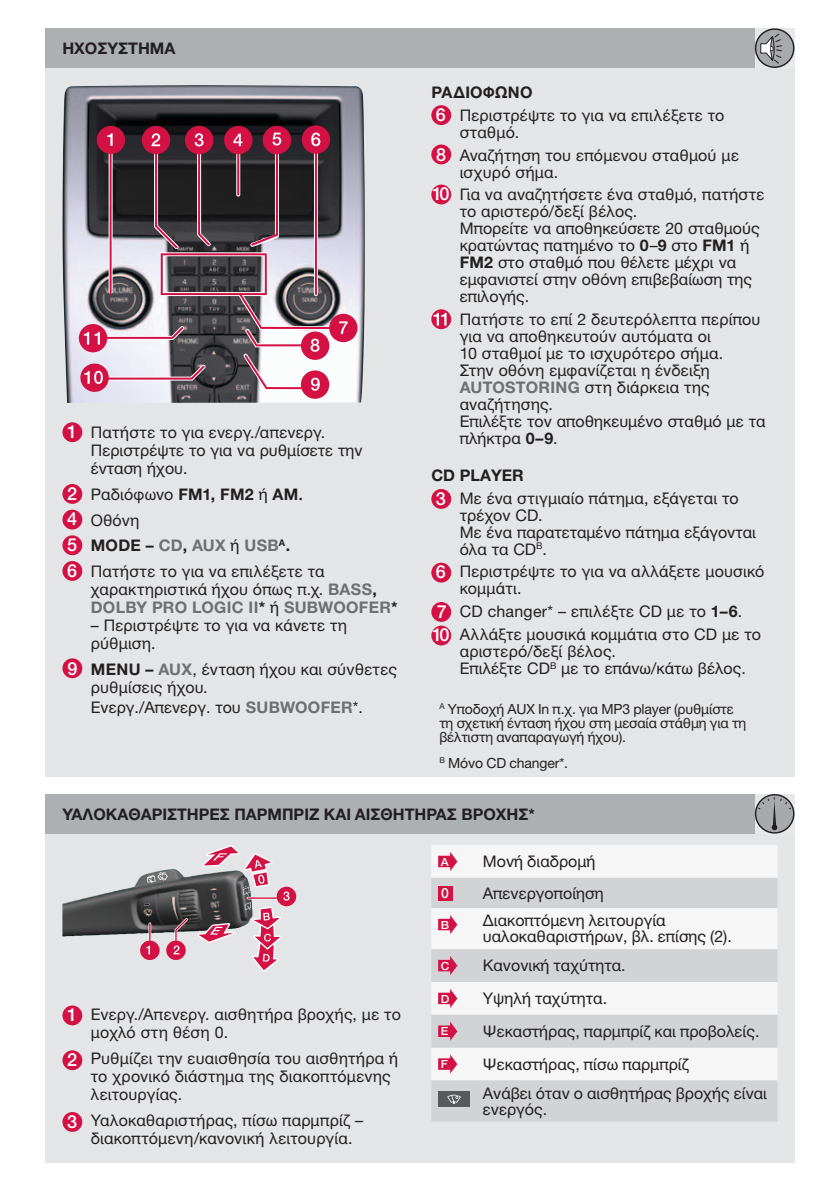
<style>
.page{position:relative;width:840px;height:1191px;background:#fff}
.page>*{position:absolute;margin:0;border:0;box-sizing:border-box;transform-origin:0 0}
.t1{font:16px/17px "Helvetica Neue ECG";letter-spacing:.005em;color:#231f20}
.t2{font:700 16px/18px "Helvetica Neue ECG";letter-spacing:.015em;color:#6d6f71}
.t3{font:700 16px "Helvetica Neue ECG";color:#231f20}
.t4{font:14px/14px "Helvetica Neue ECG";letter-spacing:-.01em;color:#231f20}
.t5{font:500 14px "Helvetica Neue";color:#fff}
.t6{font:500 11.2px "Helvetica Neue";color:#fff;scale:1.06 1}
.s1{font-family:"Helvetica Neue";font-weight:500;font-size:18px;color:#fff}
.s2{font-weight:700}
.s3{font-family:"Times New Roman";font-weight:700}
.s4{font-weight:700;color:#6d6f71}
.s5{font-weight:400;color:#231f20}
.s6{color:#231f20}
</style>
<div class="page">
<div style="left:45px;top:28px;width:749px;height:749px;background:#e4e5e6"></div>
<img style="left:62px;top:85px;width:302px;height:318px">
<div style="left:97px;top:126px;width:28px;height:28px;background:#d41145;border-radius:50%"></div>
<svg style="left:301px;top:125px;width:29px;height:29px"></svg>
<svg style="left:262px;top:126px;width:29px;height:28px"></svg>
<div style="left:142px;top:126px;width:28px;height:28px;background:#d41145;border-radius:50%"></div>
<svg style="left:80px;top:363px;width:29px;height:29px"></svg>
<div style="left:329px;top:314px;width:28px;height:28px;background:#d41145;border-radius:50%"></div>
<div style="left:301px;top:370px;width:28px;height:29px;background:#d41145;border-radius:50%"></div>
<div style="left:79px;top:324px;width:28px;height:28px;background:#d41145;border-radius:50%"></div>
<div style="left:185px;top:126px;width:28px;height:28px;background:#d41145;border-radius:50%"></div>
<div style="left:224px;top:126px;width:28px;height:28px;background:#d41145;border-radius:50%"></div>
<svg style="left:81px;top:133px;width:266px;height:258px"></svg>
<div style="left:45px;top:794px;width:749px;height:368px;background:#e4e5e6"></div>
<img style="left:62px;top:869px;width:135px;height:67px">
<svg style="left:145px;top:871px;width:25px;height:12px"></svg>
<svg style="left:144px;top:903px;width:6px;height:3px"></svg>
<svg style="left:166px;top:940px;width:20px;height:20px"></svg>
<hr style="left:148px;top:922px;width:3px;height:19px;background:#fff">
<div style="left:140px;top:940px;width:19px;height:20px;background:#d41145;border-radius:50%"></div>
<svg style="left:146px;top:923px;width:4px;height:31px"></svg>
<svg style="left:173px;top:918px;width:15px;height:36px"></svg>
<svg style="left:276px;top:886px;width:20px;height:20px"></svg>
<svg style="left:197px;top:845px;width:92px;height:126px"></svg>
<div style="left:45px;top:28px;width:749px;height:40px;background:#adb0b2"></div>
<svg style="left:755px;top:28px;width:39px;height:40px"></svg>
<svg style="left:755px;top:29px;width:38px;height:38px"></svg>
<div style="left:754px;top:28px;width:40px;height:40px;border:1px solid #231f20;border-radius:50%"></div>
<svg style="left:760px;top:33px;width:21px;height:31px"></svg>
<div style="left:45px;top:794px;width:749px;height:39px;background:#adb0b2"></div>
<svg style="left:755px;top:794px;width:39px;height:39px"></svg>
<svg style="left:755px;top:794px;width:38px;height:39px"></svg>
<div style="left:754px;top:794px;width:40px;height:39px;border:1px solid #231f20;border-radius:50%"></div>
<svg style="left:756px;top:796px;width:35px;height:34px"></svg>
<div style="left:62px;top:422px;width:20px;height:20px;background:#d41145;border-radius:50%"></div>
<div style="left:62px;top:484px;width:20px;height:20px;background:#d41145;border-radius:50%"></div>
<div style="left:62px;top:509px;width:20px;height:20px;background:#d41145;border-radius:50%"></div>
<div style="left:62px;top:535px;width:20px;height:20px;background:#d41145;border-radius:50%"></div>
<div style="left:62px;top:561px;width:20px;height:20px;background:#d41145;border-radius:50%"></div>
<div style="left:62px;top:658px;width:20px;height:20px;background:#d41145;border-radius:50%"></div>
<div style="left:431px;top:105px;width:20px;height:20px;background:#d41145;border-radius:50%"></div>
<div style="left:431px;top:144px;width:20px;height:20px;background:#d41145;border-radius:50%"></div>
<div style="left:431px;top:185px;width:20px;height:19px;background:#d41145;border-radius:50%"></div>
<svg style="left:431px;top:309px;width:20px;height:20px"></svg>
<svg style="left:433px;top:313px;width:13px;height:12px"></svg>
<div style="left:431px;top:489px;width:20px;height:20px;background:#d41145;border-radius:50%"></div>
<div style="left:431px;top:563px;width:20px;height:19px;background:#d41145;border-radius:50%"></div>
<div style="left:431px;top:602px;width:20px;height:20px;background:#d41145;border-radius:50%"></div>
<div style="left:431px;top:625px;width:20px;height:20px;background:#d41145;border-radius:50%"></div>
<div style="left:431px;top:845px;width:346px;height:32px;background:#f6f6f7"></div>
<svg style="left:431px;top:878px;width:346px;height:243px;background:#dcdedf"></svg>
<svg style="left:438px;top:852px;width:19px;height:19px"></svg>
<div style="left:438px;top:886px;width:14px;height:14px;background:#d41145"></div>
<div style="left:431px;top:908px;width:346px;height:41px;background:#f6f6f7"></div>
<svg style="left:438px;top:956px;width:19px;height:19px"></svg>
<svg style="left:438px;top:988px;width:19px;height:20px"></svg>
<svg style="left:438px;top:1021px;width:19px;height:19px"></svg>
<svg style="left:438px;top:1054px;width:19px;height:19px"></svg>
<div style="left:438px;top:1091px;width:31px;height:16px;background:#58595b"></div>
<svg style="left:447px;top:1094px;width:13px;height:10px"></svg>
<div style="left:62px;top:1005px;width:20px;height:20px;background:#d41145;border-radius:50%"></div>
<div style="left:62px;top:1050px;width:20px;height:20px;background:#d41145;border-radius:50%"></div>
<div style="left:62px;top:1112px;width:20px;height:19px;background:#d41145;border-radius:50%"></div>
<p class="t3" style="left:62px;top:38px;width:12px">ΗΧΟΣ</p>
<p class="t3" style="left:107px;top:38px;width:69px">ΥΣΤΗΜΑ</p>
<p class="t1" style="left:91px;top:423px;width:273px;line-height:18px;text-indent:-24px"><span class="s1">1</span> Πατήστε το για ενεργ./απενεργ.<br>Περιστρέψτε το για να ρυθμίσετε την ένταση ήχου.</p>
<p class="t1" style="left:67px;top:481px;width:259px;line-height:25.6px"><span class="s1">2</span> Ραδιόφωνο <span class="s2">FM1, FM2</span> ή <span class="s2">AM</span><span class="s3">.<br></span><span class="s1">4</span> Οθόνη<br><span class="s1">5</span> <span class="s2">MODE –</span> <span class="s4">CD</span><span class="s2">,</span> <span class="s4">AUX</span> ή <span class="s4">USB</span><sup>A</sup><span class="s2">.<br></span><span class="s1">6</span> Πατήστε το για να επιλέξετε τα</p>
<p class="t2" style="left:91px;top:580px;width:308px"><span class="s5">χαρακτηριστικά ήχου όπως π.χ.</span> BASS<span class="s6">,<br></span>DOLBY PRO LOGIC II<span class="s6">*</span> <span class="s5">ή</span> SUBWOOFER<span class="s6">*</span></p>
<p class="t1" style="left:91px;top:616px;width:258px;line-height:18px">– Περιστρέψτε το για να κάνετε τη ρύθμιση.</p>
<p class="t1" style="left:91px;top:660px;width:308px;line-height:18px;text-indent:-23px"><span class="s1">9</span> <span class="s2">MENU –</span> <span class="s4">AUX</span>, ένταση ήχου και σύνθετες ρυθμίσεις ήχου.</p>
<p class="t1" style="left:91px;top:698px;width:273px">Ενεργ./Απενεργ. του <span class="s4">SUBWOOFER</span>*.</p>
<p class="t1" style="left:431px;top:82px;width:294px;line-height:22.6px"><span class="s2">ΡΑΔΙΟ ΦΩΝΟ<br></span><span class="s1">6</span> Περιστρέψτε το για να επιλέξετε το</p>
<p class="t1" style="left:436px;top:121px;width:304px;line-height:22.6px;text-indent:23px">σταθμό.<br><span class="s1">8</span> Αναζήτηση του επόμενου σταθμού με</p>
<p class="t1" style="left:432px;top:161px;width:333px;line-height:22.6px;text-indent:27px">ισχυρό σήμα.<br><span class="s1">10</span> Για να αναζητήσετε ένα σταθμό, πατήστε</p>
<p class="t1" style="left:459px;top:203px;width:301px">το αριστερό/δεξί βέλος.<br>Μπορείτε να αποθηκεύσετε 20 σταθμούς κρατώντας πατημένο το <span class="s2">0</span>–<span class="s2">9</span> στο <span class="s2">FM1</span> ή<br><span class="s2">FM2</span> στο σταθμό που θέλετε μέχρι να εμφανιστεί στην οθόνη επιβεβαίωση της επιλογής.</p>
<p class="t1" style="left:459px;top:311px;width:307px">Πατήστε το επί 2 δευτερόλεπτα περίπου για να αποθηκευτούν αυτόματα οι<br>10 σταθμοί με το ισχυρότερο σήμα.<br>Στην οθόνη εμφανίζεται η ένδειξη<br><span class="s4">AUTOSTORING</span> στη διάρκεια της αναζήτησης.<br>Επιλέξτε τον αποθηκευμένο σταθμό με τα πλήκτρα <span class="s2">0–9</span>.</p>
<p class="t1" style="left:431px;top:464px;width:309px;line-height:22.8px"><span class="s2">CD PLAYER<br></span><span class="s1">3</span> Με ένα στιγμιαίο πάτημα, εξάγεται το</p>
<p class="t1" style="left:459px;top:506px;width:297px">τρέχον CD.<br>Με ένα παρατεταμένο πάτημα εξάγονται όλα τα CD<sup>B</sup>.</p>
<p class="t1" style="left:459px;top:563px;width:306px;text-indent:-24px"><span class="s1">6</span> Περιστρέψτε το για να αλλάξετε μουσικό κομμάτι.</p>
<p class="t1" style="left:432px;top:600px;width:330px;line-height:22.6px"><span class="s1">7</span> CD changer* – επιλέξτε CD με το <span class="s2">1–6</span>.<br><span class="s1">10</span> Αλλάξτε μουσικά κομμάτια στο CD με το</p>
<p class="t1" style="left:459px;top:642px;width:287px">αριστερό/δεξί βέλος.<br>Επιλέξτε CD<sup>B</sup> με το επάνω/κάτω βέλος.</p>
<p class="t4" style="left:439px;top:702px;width:308px"><sup>Α</sup> Υποδοχή AUX In π.χ. για MP3 player (ρυθμίστε τη σχετική ένταση ήχου στη μεσαία στάθμη για τη βέλτιστη αναπαραγωγή ήχου).</p>
<p class="t4" style="left:439px;top:756px;width:130px"><sup>B</sup> Μόνο CD changer*.</p>
<p class="t3" style="left:62px;top:803px;width:68px">ΥΑΛΟΚΑΘΑ</p>
<p class="t3" style="left:152px;top:803px;width:384px">ΡΙΣΤΉ ΡΕΣ ΠΑΡΜΠΡΊΖ ΚΑΙ ΑΙΣΘΗΤΉ ΡΑΣ ΒΡΟΧΉΣ*</p>
<p class="t6" style="left:440px;top:855px;width:9px">A</p>
<p class="t1" style="left:482px;top:853px;width:114px">Μονή διαδρομή</p>
<p class="t5" style="left:441px;top:885px;width:9px">0</p>
<p class="t1" style="left:482px;top:884px;width:122px">Απενεργοποίηση</p>
<p class="t6" style="left:440px;top:918px;width:9px">B</p>
<p class="t1" style="left:482px;top:912px;width:250px;line-height:16px">Διακοπτόμενη λειτουργία υαλοκαθαριστήρων, βλ. επίσης (2).</p>
<p class="t6" style="left:440px;top:959px;width:10px">C</p>
<p class="t1" style="left:482px;top:957px;width:144px">Κανονική ταχύτητα.</p>
<p class="t6" style="left:440px;top:991px;width:10px">D</p>
<p class="t1" style="left:482px;top:990px;width:126px">Υψηλή ταχύτητα.</p>
<p class="t6" style="left:440px;top:1024px;width:9px">E</p>
<p class="t1" style="left:482px;top:1023px;width:278px">Ψεκαστήρας, παρμπρίζ και προβολείς.</p>
<p class="t6" style="left:440px;top:1057px;width:8px">F</p>
<p class="t1" style="left:482px;top:1049px;width:286px;line-height:29px">Ψεκαστήρας, πίσω παρμπρίζ<br>Ανάβει όταν ο αισθητήρας βροχής είναι</p>
<p class="t1" style="left:482px;top:1100px;width:66px">ενεργός.</p>
<p class="t1" style="left:91px;top:1005px;width:311px;line-height:18px;text-indent:-24px"><span class="s1">1</span> Ενεργ./Απενεργ. αισθητήρα βροχής, με το μοχλό στη θέση 0.</p>
<p class="t1" style="left:91px;top:1049px;width:309px;line-height:18px;text-indent:-24px"><span class="s1">2</span> Ρυθμίζει την ευαισθησία του αισθητήρα ή το χρονικό διάστημα της διακοπτόμενης λειτουργίας.</p>
<p class="t1" style="left:91px;top:1111px;width:274px;line-height:18px;text-indent:-24px"><span class="s1">3</span> Υαλοκαθαριστήρας, πίσω παρμπρίζ – διακοπτόμενη/κανονική λειτουργία.</p>
</div>
